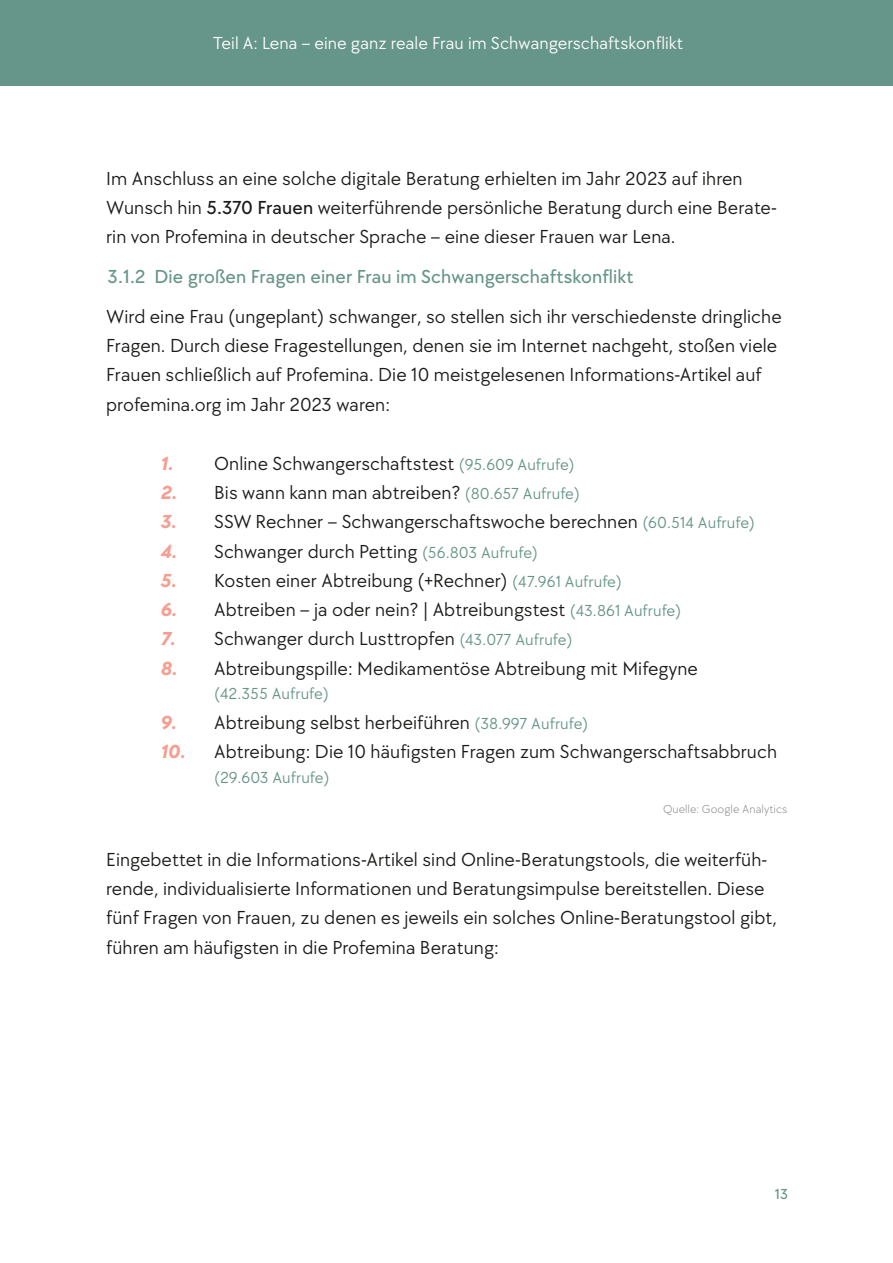
<style>
.page{position:relative;width:893px;height:1263px;background:#fff}
.page>*{position:absolute;margin:0;border:0;box-sizing:border-box;transform-origin:0 0}
.t1{font:19.5px "TT Chocolates";letter-spacing:.005em;color:#1a1a18}
.t2{font:500 19.5px "TT Chocolates";letter-spacing:.005em;color:#669589}
.t3{font:italic 700 19.5px "TT Chocolates Trl";color:#f49f92}
.t4{font:18px "TT Chocolates";letter-spacing:.005em;color:#fff}
.t5{font:16.5px "TT Chocolates";letter-spacing:.005em;color:#669589}
.t6{font:500 15px "TT Chocolates";color:#669589}
.t7{font:300 12px "TT Chocolates";letter-spacing:.005em;color:#878786}
.s1{font-weight:500}
</style>
<div class="page">
<div style="left:0;top:0;width:893px;height:86px;background:#669589"></div>
<p class="t4" style="left:213px;top:33px;width:472px">Teil A: Lena – eine ganz reale Frau im Schwangerschaftskonflikt</p>
<p class="t1" style="left:106px;top:167px;width:638px">Im Anschluss an eine solche digitale Beratung erhielten im Jahr 2023 auf ihren</p>
<p class="t1" style="left:106px;top:196px;width:672px">Wunsch hin <span class="s1">5.370 Frauen</span> weiterführende persönliche Beratung durch eine Berate-</p>
<p class="t1" style="left:106px;top:226px;width:571px">rin von Profemina in deutscher Sprache – eine dieser Frauen war Lena.</p>
<p class="t2" style="left:108px;top:265px;width:528px">3.1.2 Die großen Fragen einer Frau im Schwangerschaftskonflikt</p>
<p class="t1" style="left:106px;top:305px;width:677px">Wird eine Frau (ungeplant) schwanger, so stellen sich ihr verschiedenste dringliche</p>
<p class="t1" style="left:106px;top:334px;width:672px">Fragen. Durch diese Fragestellungen, denen sie im Internet nachgeht, stoßen viele</p>
<p class="t1" style="left:106px;top:364px;width:657px">Frauen schließlich auf Profemina. Die 10 meistgelesenen Informations-Artikel auf</p>
<p class="t1" style="left:106px;top:393px;width:285px">profemina.org im Jahr 2023 waren:</p>
<p class="t3" style="left:160px;top:453px;width:14px">1.</p>
<p class="t1" style="left:214px;top:452px;width:242px">Online Schwangerschaftstest</p>
<p class="t5" style="left:459px;top:455px;width:117px">(95.609 Aufrufe)</p>
<p class="t3" style="left:160px;top:482px;width:18px">2.</p>
<p class="t1" style="left:214px;top:481px;width:248px">Bis wann kann man abtreiben?</p>
<p class="t5" style="left:465px;top:484px;width:117px">(80.657 Aufrufe)</p>
<p class="t3" style="left:160px;top:512px;width:18px">3.</p>
<p class="t1" style="left:214px;top:511px;width:425px">SSW Rechner – Schwangerschaftswoche berechnen</p>
<p class="t5" style="left:642px;top:513px;width:114px">(60.514 Aufrufe)</p>
<p class="t3" style="left:160px;top:541px;width:18px">4.</p>
<p class="t1" style="left:214px;top:540px;width:205px">Schwanger durch Petting</p>
<p class="t5" style="left:422px;top:543px;width:117px">(56.803 Aufrufe)</p>
<p class="t3" style="left:160px;top:570px;width:18px">5.</p>
<p class="t1" style="left:214px;top:569px;width:295px">Kosten einer Abtreibung (+Rechner)</p>
<p class="t5" style="left:512px;top:572px;width:111px">(47.961 Aufrufe)</p>
<p class="t3" style="left:160px;top:599px;width:18px">6.</p>
<p class="t1" style="left:214px;top:598px;width:353px">Abtreiben – ja oder nein? | Abtreibungstest</p>
<p class="t5" style="left:570px;top:601px;width:113px">(43.861 Aufrufe)</p>
<p class="t3" style="left:160px;top:629px;width:17px">7.</p>
<p class="t1" style="left:214px;top:628px;width:242px">Schwanger durch Lusttropfen</p>
<p class="t5" style="left:459px;top:630px;width:115px">(43.077 Aufrufe)</p>
<p class="t3" style="left:160px;top:658px;width:18px">8.</p>
<p class="t1" style="left:214px;top:657px;width:485px">Abtreibungspille: Medikamentöse Abtreibung mit Mifegyne</p>
<p class="t5" style="left:214px;top:684px;width:116px">(42.355 Aufrufe)</p>
<p class="t3" style="left:160px;top:712px;width:18px">9.</p>
<p class="t1" style="left:214px;top:711px;width:257px">Abtreibung selbst herbeiführen</p>
<p class="t5" style="left:474px;top:714px;width:115px">(38.997 Aufrufe)</p>
<p class="t3" style="left:160px;top:741px;width:27px">10.</p>
<p class="t1" style="left:214px;top:740px;width:564px">Abtreibung: Die 10 häufigsten Fragen zum Schwangerschaftsabbruch</p>
<p class="t5" style="left:214px;top:768px;width:117px">(29.603 Aufrufe)</p>
<p class="t7" style="left:663px;top:802px;width:126px">Quelle: Google Analytics</p>
<p class="t1" style="left:106px;top:848px;width:663px">Eingebettet in die Informations-Artikel sind Online-Beratungstools, die weiterfüh-</p>
<p class="t1" style="left:106px;top:877px;width:660px">rende, individualisierte Informationen und Beratungsimpulse bereitstellen. Diese</p>
<p class="t1" style="left:106px;top:907px;width:672px">fünf Fragen von Frauen, zu denen es jeweils ein solches Online-Beratungstool gibt,</p>
<p class="t1" style="left:106px;top:936px;width:394px">führen am häufigsten in die Profemina Beratung:</p>
<p class="t6" style="left:775px;top:1186px;width:15px">13</p>
</div>
